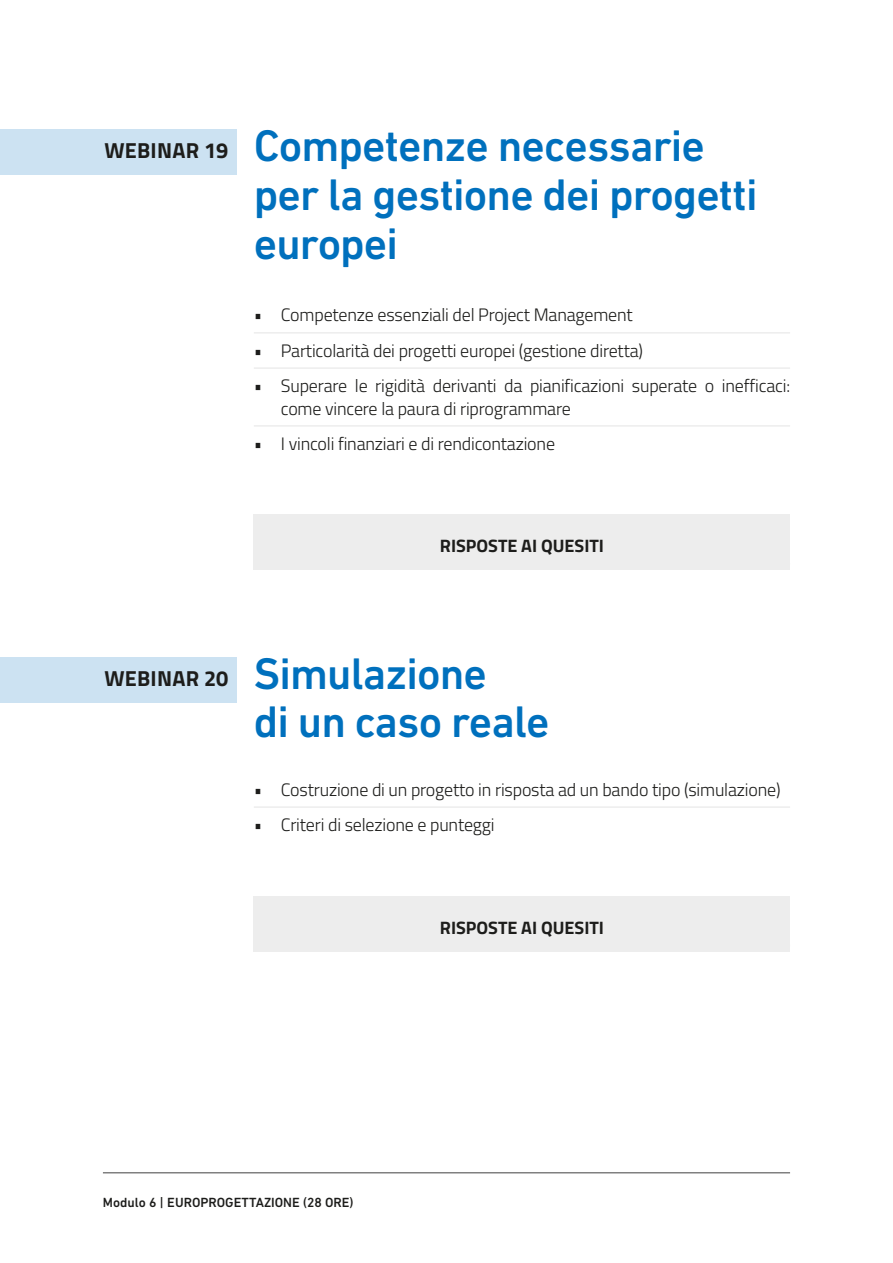
<style>
.page{position:relative;width:893px;height:1263px;background:#fff}
.page>*{position:absolute;margin:0;border:0;box-sizing:border-box;transform-origin:0 0}
.t1{font:500 45px/48.8px "DIN Next LT Pro";letter-spacing:-.02em;color:#0070bd}
.t2{font:700 21.75px "Titillium Web";letter-spacing:.01em;color:#1d1d1b}
.t3{font:300 18px/22.5px "Titillium Web";letter-spacing:-.01em;color:#1d1d1b}
.t4{font:700 18px "Titillium Web";color:#1d1d1b}
.t5{font:500 13.5px "DIN Next LT Pro";color:#1d1d1b}
</style>
<div class="page">
<hr style="left:103px;top:1172px;width:687px;height:1px;background:#808080">
<div style="left:0;top:129px;width:237px;height:46px;background:#cce2f2"></div>
<div style="left:254px;top:514px;width:536px;height:56px;background:#ededed"></div>
<div style="left:254px;top:896px;width:536px;height:55px;background:#ededed"></div>
<hr style="left:254px;top:332px;width:536px;height:2px;background:#ededed">
<hr style="left:254px;top:367px;width:536px;height:2px;background:#ededed">
<hr style="left:254px;top:425px;width:536px;height:2px;background:#ededed">
<div style="left:0;top:657px;width:237px;height:46px;background:#cce2f2"></div>
<hr style="left:254px;top:806px;width:536px;height:2px;background:#ededed">
<p class="t2" style="left:104px;top:134px;width:125px">WEBINAR 19</p>
<h1 class="t1" style="left:254px;top:121px;width:505px">Competenze necessarie per la gestione dei progetti europei</h1>
<p class="t3" style="left:254px;top:303px;width:380px">• Competenze essenziali del Project Management</p>
<p class="t3" style="left:254px;top:338px;width:391px">• Particolarità dei progetti europei (gestione diretta)</p>
<p class="t3" style="left:281px;top:374px;width:511px;text-indent:-27px">• Superare le rigidità derivanti da pianificazioni superate o inefficaci: come vincere la paura di riprogrammare</p>
<p class="t3" style="left:254px;top:431px;width:303px">• I vincoli finanziari e di rendicontazione</p>
<p class="t4" style="left:440px;top:532px;width:166px">RISPOSTE AI QUESITI</p>
<p class="t2" style="left:104px;top:662px;width:125px">WEBINAR 20</p>
<h1 class="t1" style="left:254px;top:649px;width:297px">Simulazione<br>di un caso reale</h1>
<p class="t3" style="left:254px;top:777px;width:528px">• Costruzione di un progetto in risposta ad un bando tipo (simulazione)</p>
<p class="t3" style="left:254px;top:812px;width:242px">• Criteri di selezione e punteggi</p>
<p class="t4" style="left:440px;top:914px;width:166px">RISPOSTE AI QUESITI</p>
<p class="t5" style="left:103px;top:1194px;width:252px">Modulo 6 | EUROPROGETTAZIONE (28 ORE)</p>
</div>
